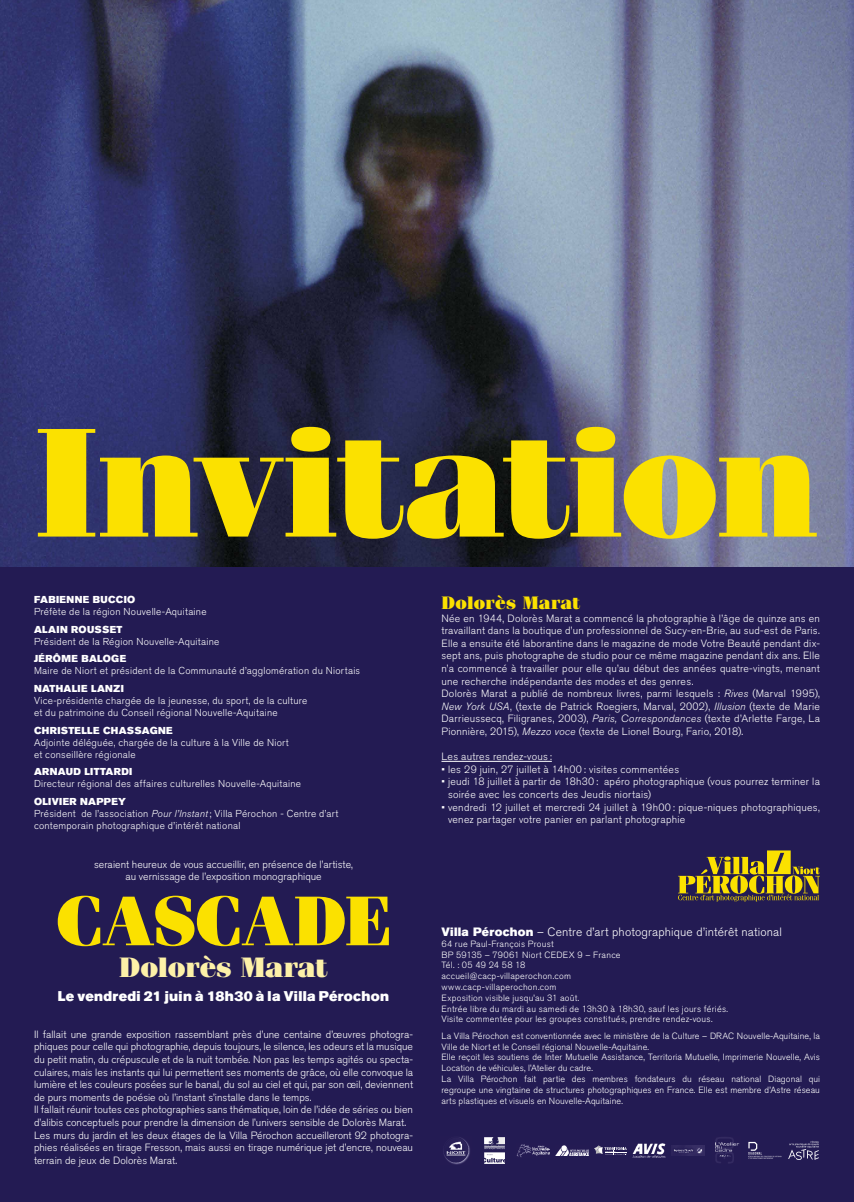
<style>
.page{position:relative;width:854px;height:1202px;background:#fff}
.page>*{position:absolute;margin:0;border:0;box-sizing:border-box;transform-origin:0 0}
.t1{font:900 155px "Fenice IT Cby BT";letter-spacing:-.02em;color:#fbe100}
.t2{font:900 70px "Fenice IT Cby BT";letter-spacing:-.01em;color:#fbe100}
.t3{font:900 28px "Fenice IT Cby BT";letter-spacing:-.01em;color:#fdf1a8}
.t4{font:900 18px "Fenice IT Cby BT";letter-spacing:.01em;color:#fbe100}
.t5{font:14px "Akzidenz Grotesk BQ Super";letter-spacing:.025em;color:#fff}
.t6{font:300 12px "Akzidenz Grotesk BQ";letter-spacing:.015em;color:#fff}
.t7{font:300 10.5px/12.6px "Akzidenz Grotesk BQ";letter-spacing:.01em;color:#fff;text-align:justify}
.t8{font:300 10px/12px "Akzidenz Grotesk BQ";letter-spacing:.025em;color:#fff}
.t9{font:10px "Akzidenz Grotesk BQ Super";letter-spacing:.035em;color:#fff}
.t10{font:300 9px/10.8px "Akzidenz Grotesk BQ";letter-spacing:.015em;color:#fff}
.s1{font-style:italic}
.s2{font-family:"Akzidenz Grotesk BQ Super";font-weight:400}
</style>
<div class="page">
<div style="left:0;top:0;width:853px;height:1202px;background:#231b53"></div>
<img style="left:0;top:0;width:853px;height:567px">
<img style="left:443px;top:1137px;width:27px;height:27px">
<svg style="left:484px;top:1137px;width:21px;height:27px"></svg>
<img style="left:516px;top:1144px;width:33px;height:13px">
<img style="left:715px;top:1137px;width:25px;height:26px">
<img style="left:672px;top:1146px;width:31px;height:9px">
<img style="left:555px;top:1146px;width:33px;height:9px">
<svg style="left:594px;top:1145px;width:32px;height:10px"></svg>
<img style="left:632px;top:1143px;width:33px;height:15px">
<svg style="left:748px;top:1142px;width:33px;height:17px"></svg>
<svg style="left:788px;top:1141px;width:30px;height:19px"></svg>
<hr style="left:441px;top:761px;width:110px;height:1px;background:#fff">
<svg style="left:678px;top:850px;width:141px;height:52px"></svg>
<p class="t1" style="left:35px;top:387px;width:786px">Invitation</p>
<p class="t9" style="left:34px;top:593px;width:103px">FABIENNE BUCCIO</p>
<p class="t8" style="left:34px;top:606px;width:174px">Préfète de la région Nouvelle-Aquitaine</p>
<p class="t9" style="left:34px;top:623px;width:90px">ALAIN ROUSSET</p>
<p class="t8" style="left:34px;top:635px;width:187px">Président de la Région Nouvelle-Aquitaine</p>
<p class="t9" style="left:34px;top:653px;width:94px">JÉRÔME BALOGE</p>
<p class="t8" style="left:34px;top:665px;width:327px">Maire de Niort et président de la Communauté d’agglomération du Niortais</p>
<p class="t9" style="left:34px;top:682px;width:91px">NATHALIE LANZI</p>
<p class="t8" style="left:34px;top:695px;width:275px">Vice-présidente chargée de la jeunesse, du sport, de la culture</p>
<p class="t8" style="left:34px;top:707px;width:245px">et du patrimoine du Conseil régional Nouvelle-Aquitaine</p>
<p class="t9" style="left:34px;top:724px;width:140px">CHRISTELLE CHASSAGNE</p>
<p class="t8" style="left:34px;top:736px;width:256px">Adjointe déléguée, chargée de la culture à la Ville de Niort</p>
<p class="t8" style="left:34px;top:748px;width:103px">et conseillère régionale</p>
<p class="t9" style="left:34px;top:766px;width:100px">ARNAUD LITTARDI</p>
<p class="t8" style="left:34px;top:778px;width:268px">Directeur régional des affaires culturelles Nouvelle-Aquitaine</p>
<p class="t9" style="left:34px;top:795px;width:93px">OLIVIER NAPPEY</p>
<p class="t8" style="left:34px;top:808px;width:306px">Président de l’association <span class="s1">Pour l’Instant</span> ; Villa Pérochon - Centre d’art contemporain photographique d’intérêt national</p>
<p class="t7" style="left:94px;top:858px;width:260px">seraient heureux de vous accueillir, en présence de l’artiste,</p>
<p class="t7" style="left:125px;top:870px;width:197px">au vernissage de l’exposition monographique</p>
<p class="t2" style="left:56px;top:878px;width:337px">CASCADE</p>
<p class="t3" style="left:119px;top:950px;width:210px">Dolorès Marat</p>
<p class="t5" style="left:58px;top:988px;width:333px">Le vendredi 21 juin à 18h30 à la Villa Pérochon</p>
<p class="t7" style="left:34px;top:1028px;width:380px">Il fallait une grande exposition rassemblant près d’une centaine d’œuvres photogra&shy;phiques pour celle qui photographie, depuis toujours, le silence, les odeurs et la musique du petit matin, du crépuscule et de la nuit tombée. Non pas les temps agités ou specta&shy;culaires, mais les instants qui lui permettent ses moments de grâce, où elle convoque la lumière et les couleurs posées sur le banal, du sol au ciel et qui, par son œil, deviennent de purs moments de poésie où l’instant s’installe dans le temps.</p>
<p class="t7" style="left:34px;top:1104px;width:380px">Il fallait réunir toutes ces photographies sans thématique, loin de l’idée de séries ou bien d’alibis conceptuels pour prendre la dimension de l’univers sensible de Dolorès Marat.</p>
<p class="t7" style="left:34px;top:1129px;width:380px">Les murs du jardin et les deux étages de la Villa Pérochon accueilleront 92 photogra&shy;phies réalisées en tirage Fresson, mais aussi en tirage numérique jet d’encre, nouveau terrain de jeux de Dolorès Marat.</p>
<p class="t4" style="left:441px;top:592px;width:140px">Dolorès Marat</p>
<p class="t7" style="left:441px;top:612px;width:380px">Née en 1944, Dolorès Marat a commencé la photographie à l’âge de quinze ans en travaillant dans la boutique d’un professionnel de Sucy-en-Brie, au sud-est de Paris.<br>Elle a ensuite été laborantine dans le magazine de mode Votre Beauté pendant dix&shy;sept ans, puis photographe de studio pour ce même magazine pendant dix ans. Elle n’a commencé à travailler pour elle qu’au début des années quatre-vingts, menant une recherche indépendante des modes et des genres.</p>
<p class="t7" style="left:441px;top:688px;width:380px">Dolorès Marat a publié de nombreux livres, parmi lesquels : <span class="s1">Rives</span> (Marval 1995), <span class="s1">New York USA</span>, (texte de Patrick Roegiers, Marval, 2002), <span class="s1">Illusion</span> (texte de Marie Darrieussecq, Filigranes, 2003), <span class="s1">Paris, Correspondances</span> (texte d’Arlette Farge, La Pionnière, 2015), <span class="s1">Mezzo voce</span> (texte de Lionel Bourg, Fario, 2018).</p>
<p class="t7" style="left:441px;top:751px;width:112px">Les autres rendez-vous :</p>
<p class="t7" style="left:441px;top:763px;width:239px">• les 29 juin, 27 juillet à 14h00 : visites commentées</p>
<p class="t7" style="left:448px;top:776px;width:373px;text-indent:-7px">• jeudi 18 juillet à partir de 18h30 : apéro photographique (vous pourrez terminer la soirée avec les concerts des Jeudis niortais)</p>
<p class="t7" style="left:448px;top:801px;width:373px;text-indent:-7px">• vendredi 12 juillet et mercredi 24 juillet à 19h00 : pique-niques photographiques, venez partager votre panier en parlant photographie</p>
<p class="t6" style="left:441px;top:925px;width:342px"><span class="s2">Villa Pérochon</span> – Centre d’art photographique d’intérêt national</p>
<p class="t10" style="left:441px;top:938px;width:114px">64 rue Paul-François Proust</p>
<p class="t10" style="left:441px;top:949px;width:180px">BP 59135 – 79061 Niort CEDEX 9 – France</p>
<p class="t10" style="left:441px;top:960px;width:85px">Tél. : 05 49 24 58 18</p>
<p class="t10" style="left:441px;top:971px;width:131px">accueil@cacp-villaperochon.com</p>
<p class="t10" style="left:441px;top:982px;width:116px">www.cacp-villaperochon.com</p>
<p class="t10" style="left:441px;top:992px;width:139px">Exposition visible jusqu’au 31 août.</p>
<p class="t10" style="left:441px;top:1003px;width:288px">Entrée libre du mardi au samedi de 13h30 à 18h30, sauf les jours fériés.</p>
<p class="t10" style="left:441px;top:1014px;width:272px">Visite commentée pour les groupes constitués, prendre rendez-vous.</p>
<p class="t10" style="left:441px;top:1030px;width:380px">La Villa Pérochon est conventionnée avec le ministère de la Culture – DRAC Nouvelle-Aquitaine, la<br>Ville de Niort et le Conseil régional Nouvelle-Aquitaine.</p>
<p class="t10" style="left:441px;top:1052px;width:380px">Elle reçoit les soutiens de Inter Mutuelle Assistance, Territoria Mutuelle, Imprimerie Nouvelle, Avis<br>Location de véhicules, l’Atelier du cadre.</p>
<p class="t10" style="left:441px;top:1074px;width:380px;text-align:justify">La Villa Pérochon fait partie des membres fondateurs du réseau national Diagonal qui regroupe une vingtaine de structures photographiques en France. Elle est membre d’Astre réseau arts plastiques et visuels en Nouvelle-Aquitaine.</p>
</div>
